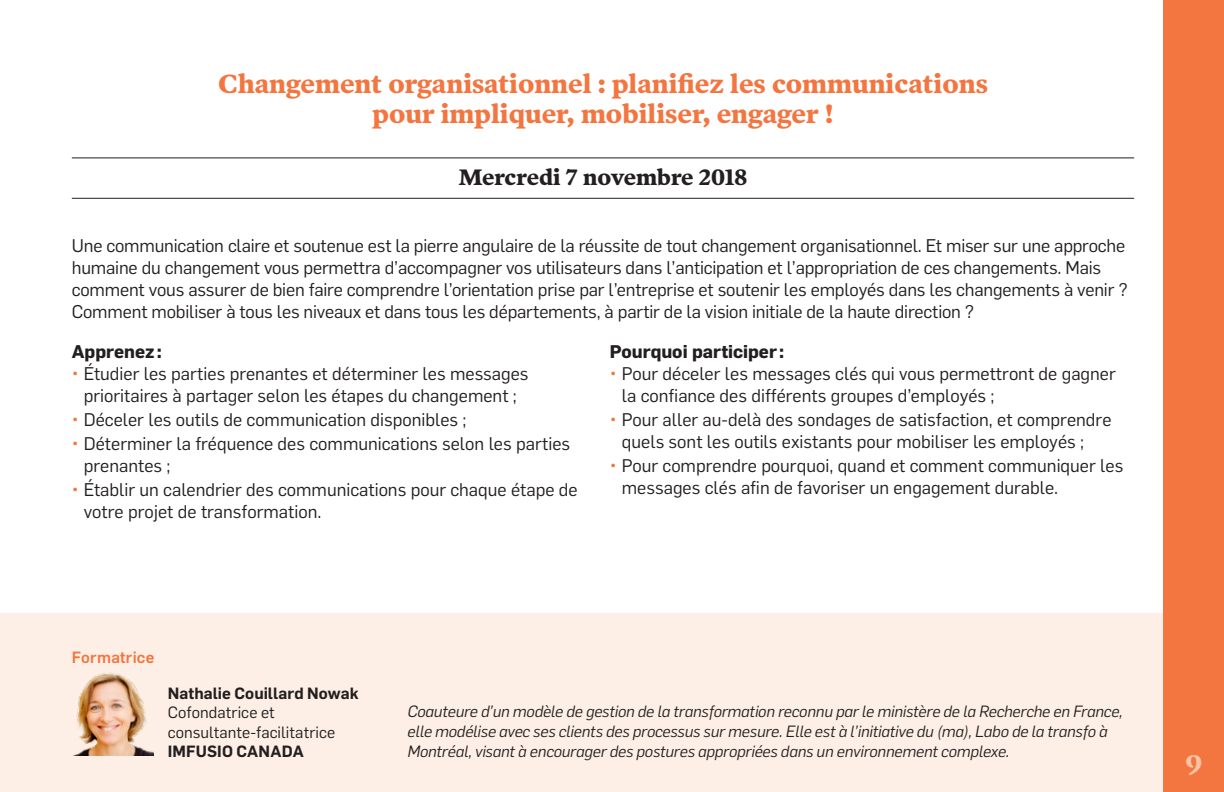
<style>
.page{position:relative;width:1224px;height:792px;background:#fff}
.page>*{position:absolute;margin:0;border:0;box-sizing:border-box;transform-origin:0 0}
.Description{font:700 28px "Poynter OS Text One L";color:#fbc4a5}
.Titre_femmes_leaders{font:700 26px/30px "Poynter OS Text One L";color:#f3753f;text-align:center}
.Dates_femmes_leaders{font:700 22px "Poynter OS Text One L";color:#231f20}
.Description-2{font:18px/22px "Flama";color:#231f20}
.Atelier_sous-titre{font:700 18px "Flama";color:#231f20}
.Texte_ital_bas_femme{font:italic 16px/20px "Flama";letter-spacing:-.01em;color:#231f20}
.Titre_conférencier{font:16px/19.4px "Flama";letter-spacing:.005em;color:#231f20}
.Conférencier{font:600 16px "Flama";letter-spacing:.005em;color:#231f20}
.Cie_conférencier{font:600 16px "Flama";letter-spacing:.005em;color:#231f20}
.Conférencier-2{font:500 16px "Flama";letter-spacing:.015em;color:#f3753f}
.s1{color:#f3753f}
</style>
<div class="page">
<div style="left:0;top:613px;width:1165px;height:179px;background:#fdefe5"></div>
<div style="left:1164px;top:0;width:60px;height:792px;background:#f3753f"></div>
<img style="left:73px;top:673px;width:81px;height:83px">
<hr style="left:72px;top:157px;width:1062px;height:1px;background:#231f20">
<hr style="left:72px;top:198px;width:1062px;height:1px;background:#231f20">
<p class="Titre_femmes_leaders" style="left:218px;top:68px;width:771px">Changement organisationnel : planifiez les communications pour impliquer, mobiliser, engager !</p>
<p class="Dates_femmes_leaders" style="left:459px;top:163px;width:290px">Mercredi 7 novembre 2018</p>
<p class="Description-2" style="left:72px;top:235px;width:1058px">Une communication claire et soutenue est la pierre angulaire de la réussite de tout changement organisationnel. Et miser sur une approche humaine du changement vous permettra d’accompagner vos utilisateurs dans l’anticipation et l’appropriation de ces changements. Mais comment vous assurer de bien faire comprendre l’orientation prise par l’entreprise et soutenir les employés dans les changements à venir ?<br>Comment mobiliser à tous les niveaux et dans tous les départements, à partir de la vision initiale de la haute direction ?</p>
<p class="Atelier_sous-titre" style="left:72px;top:341px;width:92px">Apprenez:</p>
<p class="Description-2" style="left:72px;top:363px;width:458px;text-align:center"><span class="s1">•</span> Étudier les parties prenantes et déterminer les messages prioritaires à partager selon les étapes du changement ;</p>
<p class="Description-2" style="left:72px;top:409px;width:396px"><span class="s1">•</span> Déceler les outils de communication disponibles ;</p>
<p class="Description-2" style="left:84px;top:433px;width:488px;text-indent:-12px"><span class="s1">•</span> Déterminer la fréquence des communications selon les parties prenantes ;</p>
<p class="Description-2" style="left:84px;top:479px;width:495px;text-indent:-12px"><span class="s1">•</span> Établir un calendrier des communications pour chaque étape de votre projet de transformation.</p>
<p class="Atelier_sous-titre" style="left:610px;top:341px;width:176px">Pourquoi participer :</p>
<p class="Description-2" style="left:622px;top:363px;width:496px;text-indent:-12px"><span class="s1">•</span> Pour déceler les messages clés qui vous permettront de gagner la confiance des différents groupes d’employés ;</p>
<p class="Description-2" style="left:622px;top:409px;width:491px;text-indent:-12px"><span class="s1">•</span> Pour aller au-delà des sondages de satisfaction, et comprendre quels sont les outils existants pour mobiliser les employés ;</p>
<p class="Description-2" style="left:622px;top:455px;width:503px;text-indent:-12px"><span class="s1">•</span> Pour comprendre pourquoi, quand et comment communiquer les messages clés afin de favoriser un engagement durable.</p>
<p class="Conférencier-2" style="left:72px;top:646px;width:84px">Formatrice</p>
<p class="Conférencier" style="left:168px;top:682px;width:192px">Nathalie Couillard Nowak</p>
<p class="Titre_conférencier" style="left:168px;top:703px;width:169px">Cofondatrice et consultante-facilitatrice</p>
<p class="Cie_conférencier" style="left:168px;top:740px;width:137px">IMFUSIO CANADA</p>
<p class="Texte_ital_bas_femme" style="left:407px;top:700px;width:717px">Coauteure d’un modèle de gestion de la transformation reconnu par le ministère de la Recherche en France, elle modélise avec ses clients des processus sur mesure. Elle est à l’initiative du (ma), Labo de la transfo à<br>Montréal, visant à encourager des postures appropriées dans un environnement complexe.</p>
<p class="Description" style="left:1185px;top:748px;width:18px">9</p>
</div>
